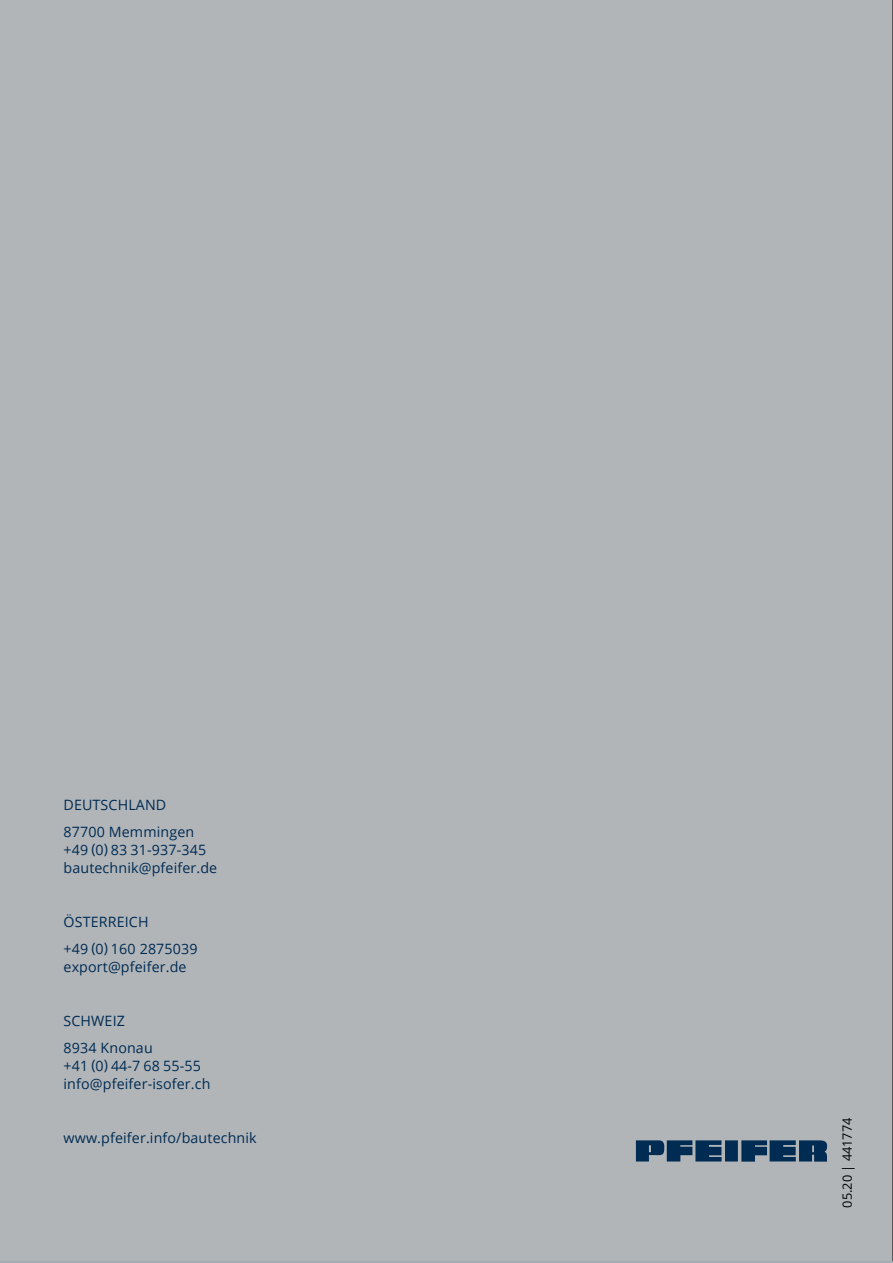
<style>
.page{position:relative;width:893px;height:1263px;background:#fff}
.page>*{position:absolute;margin:0;border:0;box-sizing:border-box;transform-origin:0 0}
.t1{font:14.25px/27px "Open Sans";letter-spacing:.01em;color:#002b53}
.t2{font:14.25px "Open Sans";letter-spacing:.01em;color:#002b53}
.t3{font:12.75px "Open Sans";color:#000}
.s1{font-style:inherit}
</style>
<div class="page">
<div style="left:0;top:0;width:893px;height:1261px;background:#b1b5b8"></div>
<svg style="left:636px;top:1140px;width:191px;height:21px"></svg>
<hr style="left:892px;top:0;width:1px;height:1261px;background:#000">
<p class="t1" style="left:63px;top:791px;width:132px">DEUTSCHLAND<br>87700 Memmingen</p>
<p class="t1" style="left:63px;top:840px;width:155px;line-height:18px">+49 (0) 83 31-937-<span class="s1">345 bautechnik</span>@pfeifer.de</p>
<p class="t1" style="left:64px;top:908px;width:136px">ÖSTERREICH<br>+4<span class="s1">9</span> (0) <span class="s1">160 2875039</span></p>
<p class="t2" style="left:64px;top:957px;width:125px">export@pfeifer.de</p>
<p class="t1" style="left:64px;top:1007px;width:91px">SCHWEIZ<br>8934 Knonau</p>
<p class="t1" style="left:64px;top:1056px;width:148px;line-height:18px">+41 (0) 44-7 68 55-55 info@pfeifer-isofer.ch</p>
<p class="t1" style="left:64px;top:1124px;width:195px">www.pfeifer.info<span class="s1">/bautechnik</span></p>
<p class="t3" style="left:838px;top:1208px;width:91px;rotate:-90deg">05.20 | 441774</p>
</div>
